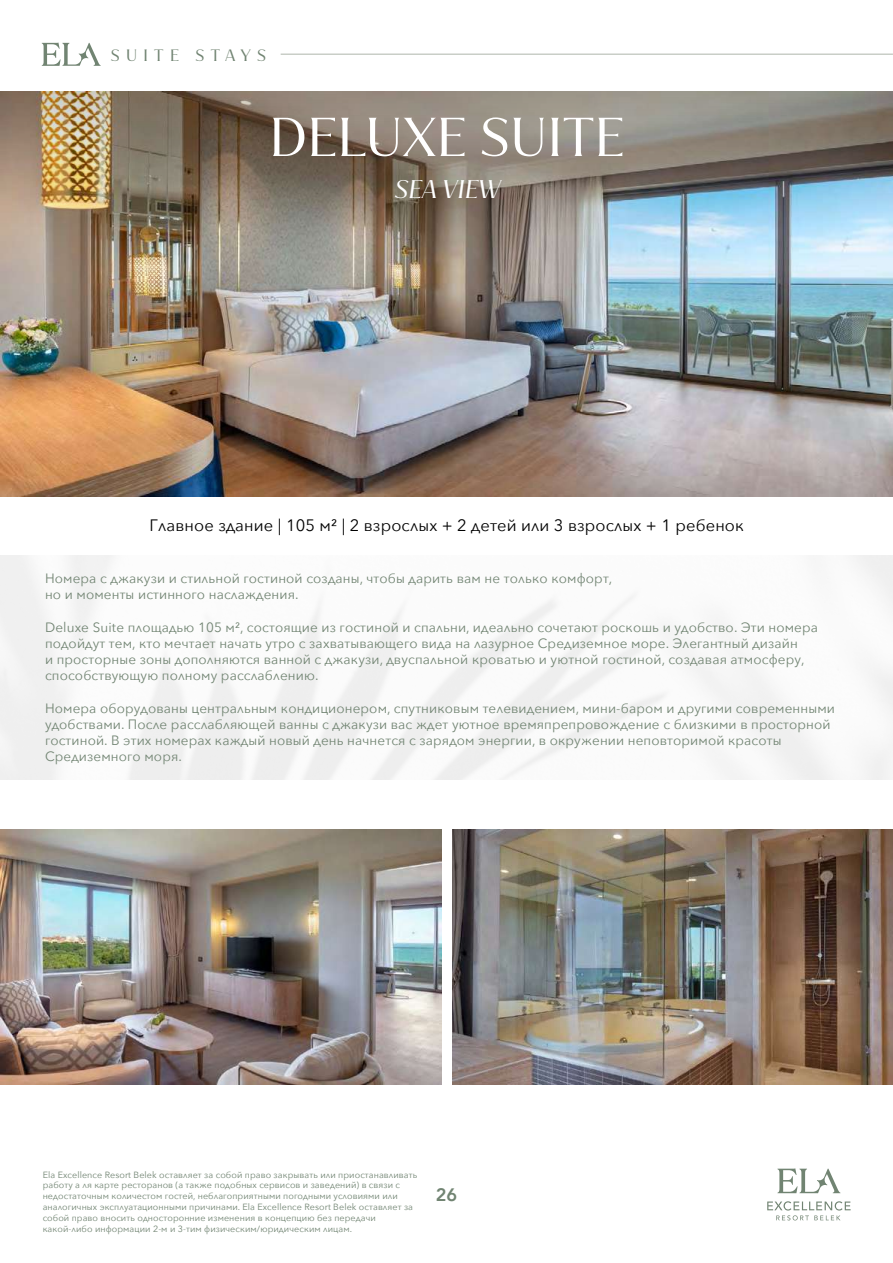
<style>
.page{position:relative;width:893px;height:1263px;background:#fff}
.page>*{position:absolute;margin:0;border:0;box-sizing:border-box;transform-origin:0 0}
.t1{font:52.5px "Jazmin";letter-spacing:.01em;color:#fff}
.t2{font:italic 24.6px "Jazmin";letter-spacing:.01em;color:#fff}
.t3{font:800 18px "Avenir";color:#718472}
.t4{font:16.5px "Avenir Next";letter-spacing:.01em;color:#000}
.t5{font:15.9px "Jazmin";letter-spacing:.4em;color:#718472}
.t6{font:13.5px/16.2px "Avenir Next";letter-spacing:.01em;color:#718472}
.t7{font:9px/10.8px "Avenir Next";letter-spacing:.01em;color:#718472}
</style>
<div class="page">
<img style="left:0;top:262px;width:893px;height:234px">
<svg style="left:777px;top:1168px;width:63px;height:25px"></svg>
<svg style="left:767px;top:1201px;width:84px;height:19px"></svg>
<img style="left:0;top:92px;width:893px;height:170px">
<img style="left:452px;top:829px;width:441px;height:255px">
<img style="left:0;top:829px;width:441px;height:255px">
<hr style="left:281px;top:54px;width:612px;height:1px;background:#aeb5ab">
<svg style="left:42px;top:42px;width:59px;height:24px"></svg>
<p class="t5" style="left:111px;top:45px;width:157px">SUITE STAYS</p>
<h1 class="t1" style="left:269px;top:106px;width:356px">DELUXE SUITE</h1>
<h2 class="t2" style="left:394px;top:175px;width:107px">SEA VIEW</h2>
<p class="t4" style="left:149px;top:511px;width:596px">Главное здание | 105 м² | 2 взрослых + 2 детей или 3 взрослых + 1 ребенок</p>
<p class="t6" style="left:45px;top:570px;width:569px">Номера с джакузи и стильной гостиной созданы, чтобы дарить вам не только комфорт, но и моменты истинного наслаждения.</p>
<p class="t6" style="left:45px;top:618px;width:775px">Deluxe Suite площадью 105 м², состоящие из гостиной и спальни, идеально сочетают роскошь и удобство. Эти номера подойдут тем, кто мечтает начать утро с захватывающего вида на лазурное Средиземное море. Элегантный дизайн<br>и просторные зоны дополняются ванной с джакузи, двуспальной кроватью и уютной гостиной, создавая атмосферу, способствующую полному расслаблению.</p>
<p class="t6" style="left:45px;top:699px;width:791px">Номера оборудованы центральным кондиционером, спутниковым телевидением, мини-баром и другими современными удобствами. После расслабляющей ванны с джакузи вас ждет уютное времяпрепровождение с близкими в просторной гостиной. В этих номерах каждый новый день начнется с зарядом энергии, в окружении неповторимой красоты Средиземного моря.</p>
<p class="t7" style="left:43px;top:1169px;width:376px">Ela Excellence Resort Belek оставляет за собой право закрывать или приостанавливать работу а ля карте ресторанов (а также подобных сервисов и заведений) в связи с недостаточным количестом гостей, неблагоприятными погодными условиями или аналогичных эксплуатационными причинами. Ela Excellence Resort Belek оставляет за собой право вносить односторонние изменения в концепцию без передачи какой-либо информации 2-м и 3-тим физическим/юридическим лицам.</p>
<h3 class="t3" style="left:436px;top:1181px;width:23px">26</h3>
</div>
